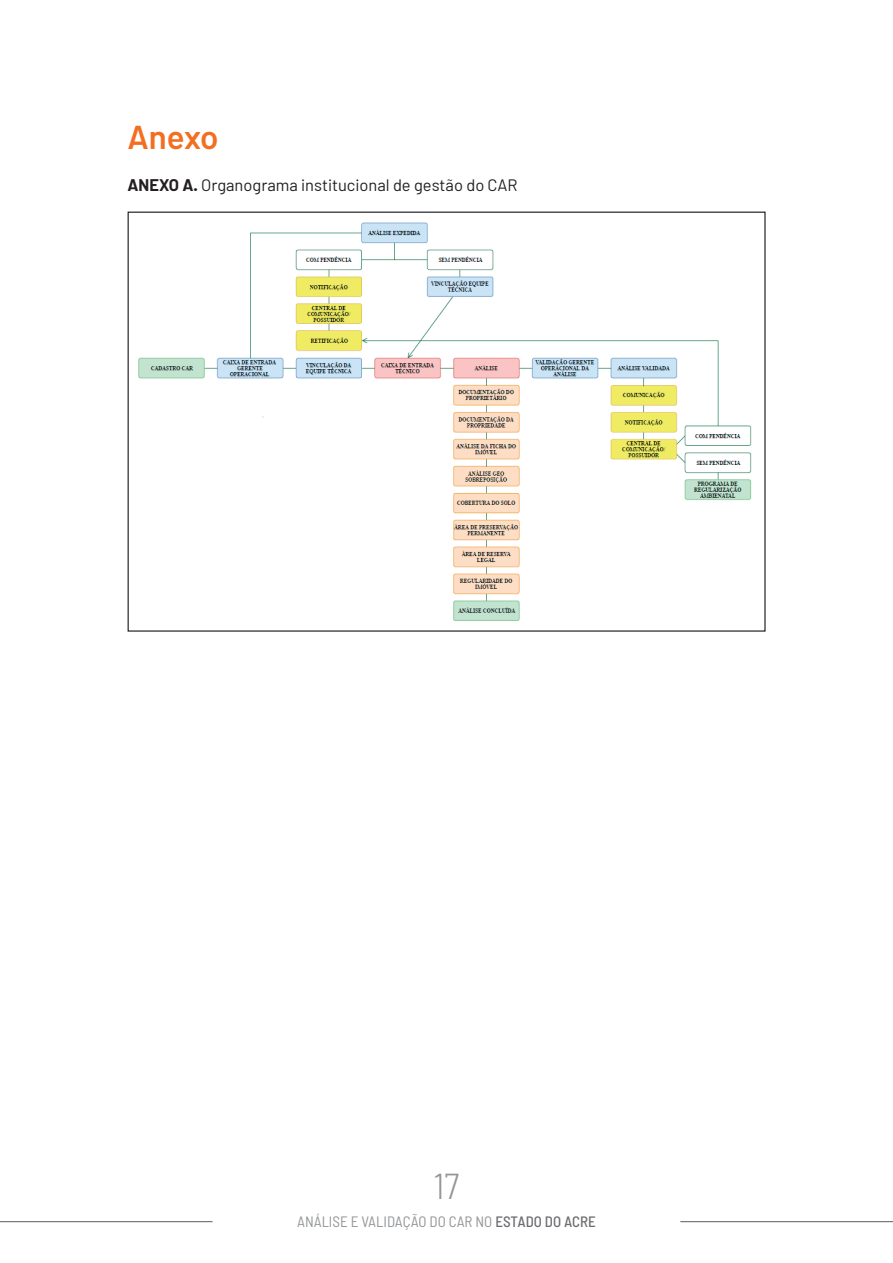
<style>
.page{position:relative;width:893px;height:1263px;background:#fff}
.page>*{position:absolute;margin:0;border:0;box-sizing:border-box;transform-origin:0 0}
.t1{font:300 semi-condensed 36px "Barlow";color:#939598}
.t2{font:600 33px "Barlow";letter-spacing:-.01em;color:#f36e21}
.t3{font:16.5px "Barlow";color:#231f20}
.t4{font:semi-condensed 15px "Barlow";color:#939598}
.s1{font-weight:700}
.s2{font-weight:500;color:#6c6d70}
</style>
<div class="page">
<hr style="left:0;top:1221px;width:213px;height:1px;background:#6c6d70">
<hr style="left:680px;top:1221px;width:213px;height:1px;background:#6c6d70">
<img style="left:138px;top:222px;width:614px;height:399px">
<h2 class="t2" style="left:128px;top:116px;width:92px">Anexo</h2>
<p class="t3" style="left:128px;top:174px;width:392px"><span class="s1">ANEXO A.</span> Organograma institucional de gestão do CAR</p>
<h1 class="t1" style="left:434px;top:1164px;width:27px">17</h1>
<p class="t4" style="left:297px;top:1212px;width:300px">ANÁLISE E VALIDAÇÃO DO CAR NO <span class="s2">ESTADO DO ACRE</span></p>
</div>
